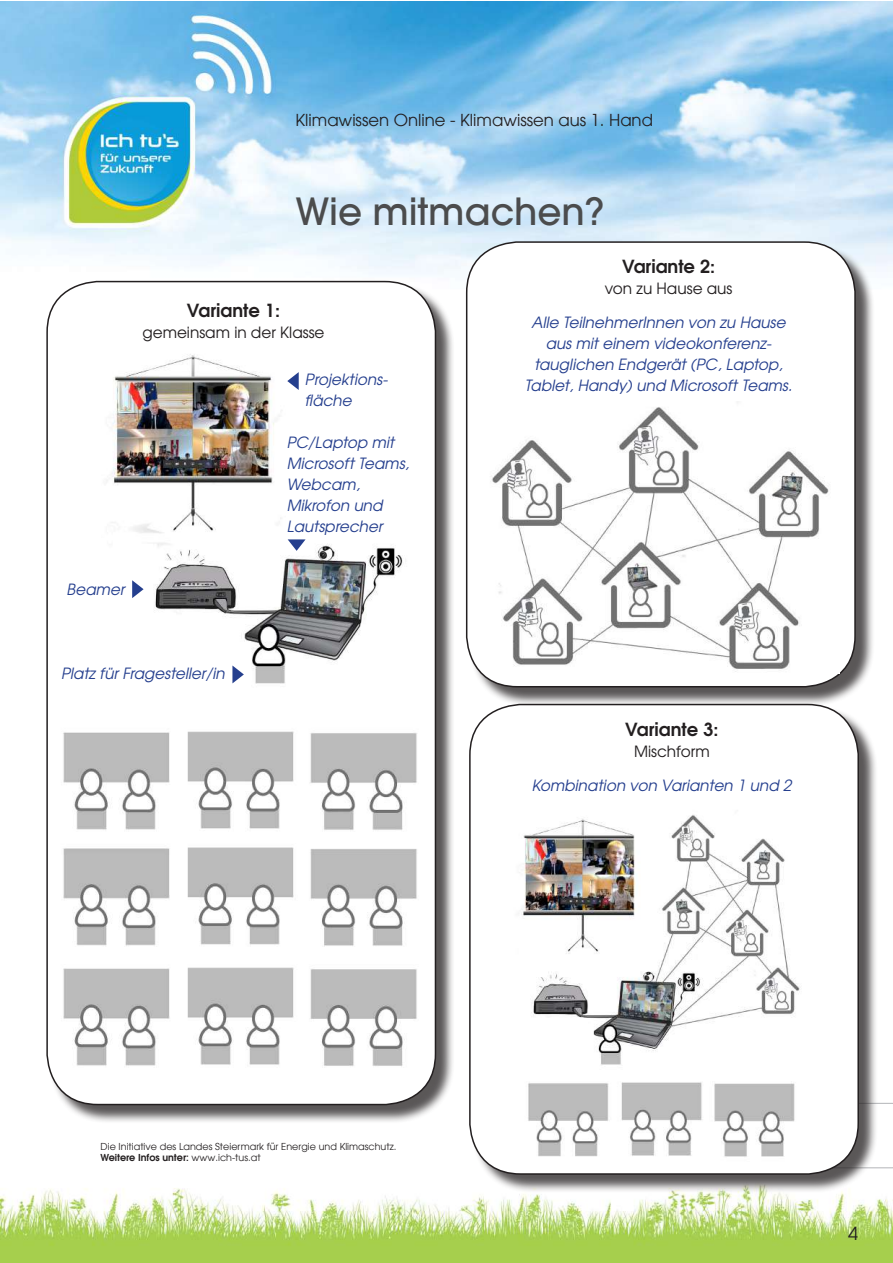
<style>
.page{position:relative;width:893px;height:1263px;background:#fff}
.page>*{position:absolute;margin:0;border:0;box-sizing:border-box;transform-origin:0 0}
.t1{font:500 37.5px "Avant Garde LT";color:#4b4c4d}
.t2{font:700 18px "Te X Gyre Adventor";color:#231f20}
.t3{font:18px "Avant Garde LT";color:#231f20}
.t4{font:16.5px "Avant Garde LT";color:#231f20}
.t5{font:italic 15.45px/21px "Te X Gyre Adventor";color:#253f8e}
.t6{font:15.45px "Te X Gyre Adventor";color:#231f20}
.t7{font:9.6px/11.7px "Avant Garde LT";color:#231f20}
.s1{font-weight:600}
</style>
<div class="page">
<img style="left:0;top:1px;width:893px;height:1262px">
<svg style="left:877px;top:1103px;width:16px;height:65px"></svg>
<div style="left:49px;top:283px;width:406px;height:841px;background:#231f20;opacity:.75"></div>
<div style="left:47px;top:282px;width:388px;height:822px;background:#fff;border-radius:51px"></div>
<img style="left:63px;top:354px;width:354px;height:713px">
<svg style="left:288px;top:539px;width:18px;height:12px"></svg>
<svg style="left:287px;top:372px;width:12px;height:18px"></svg>
<svg style="left:132px;top:580px;width:12px;height:18px"></svg>
<svg style="left:232px;top:665px;width:12px;height:18px"></svg>
<div style="left:468px;top:243px;width:406px;height:463px;background:#231f20;opacity:.75"></div>
<div style="left:467px;top:242px;width:388px;height:445px;background:#fff;border-radius:51px"></div>
<div style="left:466px;top:241px;width:390px;height:446px;border:2px solid #231f20;border-radius:51px"></div>
<img style="left:491px;top:407px;width:349px;height:266px">
<div style="left:471px;top:706px;width:406px;height:487px;background:#231f20;opacity:.75"></div>
<div style="left:470px;top:704px;width:388px;height:470px;background:#fff;border-radius:51px"></div>
<div style="left:469px;top:704px;width:390px;height:471px;border:2px solid #231f20;border-radius:51px"></div>
<img style="left:521px;top:815px;width:279px;height:342px">
<p class="t4" style="left:296px;top:110px;width:359px">Klimawissen Online - Klimawissen aus 1. Hand</p>
<h1 class="t1" style="left:296px;top:188px;width:310px">Wie mitmachen?</h1>
<p class="t2" style="left:187px;top:294px;width:95px">Variante 1:</p>
<p class="t6" style="left:142px;top:320px;width:184px">gemeinsam in der Klasse</p>
<p class="t5" style="left:305px;top:368px;width:84px">Projektions&shy;fläche</p>
<p class="t5" style="left:67px;top:577px;width:60px">Beamer</p>
<p class="t5" style="left:61px;top:662px;width:165px">Platz für Fragesteller/in</p>
<p class="t5" style="left:287px;top:430px;width:124px">PC/Laptop mit<br>Microsoft Teams,<br>Webcam,<br>Mikrofon und<br>Lautsprecher</p>
<p class="t2" style="left:622px;top:251px;width:95px">Variante 2:</p>
<p class="t6" style="left:605px;top:276px;width:129px">von zu Hause aus</p>
<p class="t5" style="left:525px;top:311px;width:269px;text-align:center">Alle TeilnehmerInnen von zu Hause aus mit einem videokonferenz&shy;tauglichen Endgerät (PC, Laptop, Tablet, Handy) und Microsoft Teams.</p>
<p class="t2" style="left:625px;top:713px;width:95px">Variante 3:</p>
<p class="t6" style="left:634px;top:739px;width:77px">Mischform</p>
<p class="t5" style="left:532px;top:773px;width:261px">Kombination von Varianten 1 und 2</p>
<p class="t7" style="left:101px;top:1140px;width:297px">Die Initiative des Landes Steiermark für Energie und Klimaschutz.<br><span class="s1">Weitere Infos unter:</span> www.ich-tus.at</p>
<p class="t3" style="left:848px;top:1222px;width:11px">4</p>
</div>
